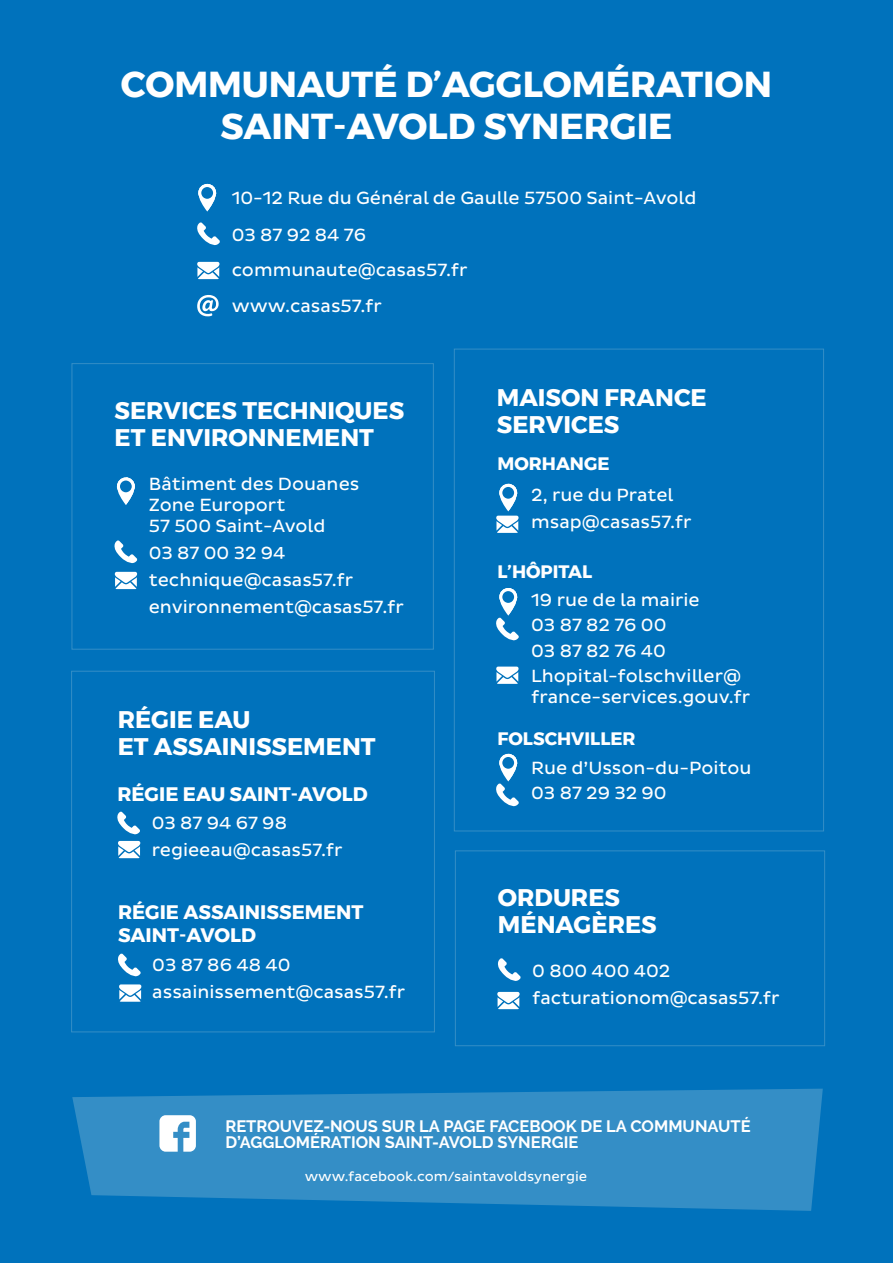
<style>
.page{position:relative;width:893px;height:1263px;background:#0072bc}
.page>*{position:absolute;margin:0;border:0;box-sizing:border-box;transform-origin:0 0}
.t1{font:700 36px/42px "Montserrat";color:#fff;text-align:center}
.t2{font:700 24px/27px "Montserrat";color:#fff}
.t3{font:700 19.5px/22.5px "Montserrat";color:#fff}
.t4{font:18px/27px "Pluto Sans";color:#fff}
.t5{font:700 18px "Montserrat";color:#fff}
.t6{font:700 16.5px/16.5px "Raleway";color:#fff}
.t7{font:13.5px "Pluto Sans";color:#fff}
</style>
<div class="page">
<svg style="left:198px;top:184px;width:19px;height:27px"></svg>
<div style="left:199px;top:185px;width:16px;height:16px;background:#0072bc;border-radius:50%"></div>
<div style="left:198px;top:184px;width:18px;height:18px;border:3px solid #fff;border-radius:50%"></div>
<svg style="left:197px;top:222px;width:23px;height:24px"></svg>
<svg style="left:197px;top:262px;width:22px;height:17px"></svg>
<svg style="left:197px;top:295px;width:22px;height:21px"></svg>
<div style="left:72px;top:363px;width:362px;height:286px;border:1px solid #348ec6"></div>
<svg style="left:116px;top:482px;width:19px;height:23px"></svg>
<div style="left:118px;top:479px;width:16px;height:15px;background:#0072bc;border-radius:50%"></div>
<div style="left:117px;top:477px;width:18px;height:18px;border:3px solid #fff;border-radius:50%"></div>
<svg style="left:114px;top:540px;width:23px;height:23px"></svg>
<div style="left:71px;top:671px;width:364px;height:361px;border:1px solid #348ec6"></div>
<svg style="left:117px;top:811px;width:23px;height:24px"></svg>
<svg style="left:496px;top:484px;width:23px;height:49px"></svg>
<svg style="left:72px;top:1089px;width:751px;height:122px;background:#2d8ac4"></svg>
<svg style="left:159px;top:1115px;width:37px;height:37px"></svg>
<svg style="left:118px;top:953px;width:23px;height:24px"></svg>
<div style="left:455px;top:850px;width:370px;height:196px;border:1px solid #348ec6"></div>
<svg style="left:498px;top:958px;width:23px;height:23px"></svg>
<svg style="left:497px;top:992px;width:23px;height:17px"></svg>
<svg style="left:115px;top:572px;width:22px;height:17px"></svg>
<svg style="left:118px;top:841px;width:22px;height:17px"></svg>
<svg style="left:119px;top:984px;width:22px;height:18px"></svg>
<svg style="left:496px;top:667px;width:23px;height:17px"></svg>
<svg style="left:496px;top:588px;width:23px;height:53px"></svg>
<svg style="left:496px;top:754px;width:23px;height:53px"></svg>
<h1 class="t1" style="left:121px;top:63px;width:653px">COMMUNAUTÉ D’AGGLOMÉRATION<br>SAINT-AVOLD SYNERGIE</h1>
<p class="t4" style="left:232px;top:179px;width:466px;line-height:37.2px">10-12 Rue du Général de Gaulle 57500 Saint-Avold<br>03 87 92 84 76</p>
<p class="t4" style="left:232px;top:257px;width:237px">communaute@casas57.fr</p>
<p class="t4" style="left:232px;top:293px;width:152px">www.casas57.fr</p>
<h2 class="t2" style="left:115px;top:397px;width:291px">SERVICES TECHNIQUES<br>ET ENVIRONNEMENT</h2>
<p class="t4" style="left:149px;top:473px;width:212px;line-height:21px">Bâtiment des Douanes<br>Zone Europort<br>57 500 Saint-Avold</p>
<p class="t4" style="left:149px;top:539px;width:256px">03 87 00 32 94 technique@casas57.fr environnement@casas57.fr</p>
<h2 class="t2" style="left:118px;top:706px;width:259px">RÉGIE EAU<br>ET ASSAINISSEMENT</h2>
<p class="t3" style="left:117px;top:782px;width:252px">RÉGIE EAU SAINT-AVOLD</p>
<p class="t4" style="left:152px;top:810px;width:192px">03 87 94 67 98 regieeau@casas57.fr</p>
<p class="t3" style="left:118px;top:901px;width:247px">RÉGIE ASSAINISSEMENT<br>SAINT-AVOLD</p>
<p class="t4" style="left:152px;top:952px;width:254px">03 87 86 48 40 assainissement@casas57.fr</p>
<h2 class="t2" style="left:497px;top:384px;width:211px">MAISON FRANCE<br>SERVICES</h2>
<p class="t5" style="left:497px;top:449px;width:114px">MORHANGE</p>
<p class="t4" style="left:531px;top:482px;width:162px">2, rue du Pratel msap@casas57.fr</p>
<p class="t5" style="left:497px;top:557px;width:96px">L’HÔPITAL</p>
<p class="t4" style="left:531px;top:587px;width:211px;line-height:25.5px">19 rue de la mairie<br>03 87 82 76 00<br>03 87 82 76 40<br>Lhopital-folschviller@</p>
<p class="t4" style="left:531px;top:684px;width:221px">france-services.gouv.fr</p>
<p class="t5" style="left:497px;top:724px;width:140px">FOLSCHVILLER</p>
<p class="t4" style="left:531px;top:755px;width:222px;line-height:25.5px">Rue d’Usson-du-Poitou<br>03 87 29 32 90</p>
<h2 class="t2" style="left:498px;top:884px;width:160px">ORDURES<br>MÉNAGÈRES</h2>
<p class="t4" style="left:532px;top:957px;width:249px">0 800 400 402 facturationom@casas57.fr</p>
<p class="t6" style="left:225px;top:1118px;width:527px">RETROUVEZ-NOUS SUR LA PAGE FACEBOOK DE LA COMMUNAUTÉ<br>D’AGGLOMÉRATION SAINT-AVOLD SYNERGIE</p>
<p class="t7" style="left:305px;top:1168px;width:284px">www.facebook.com/saintavoldsynergie</p>
</div>
